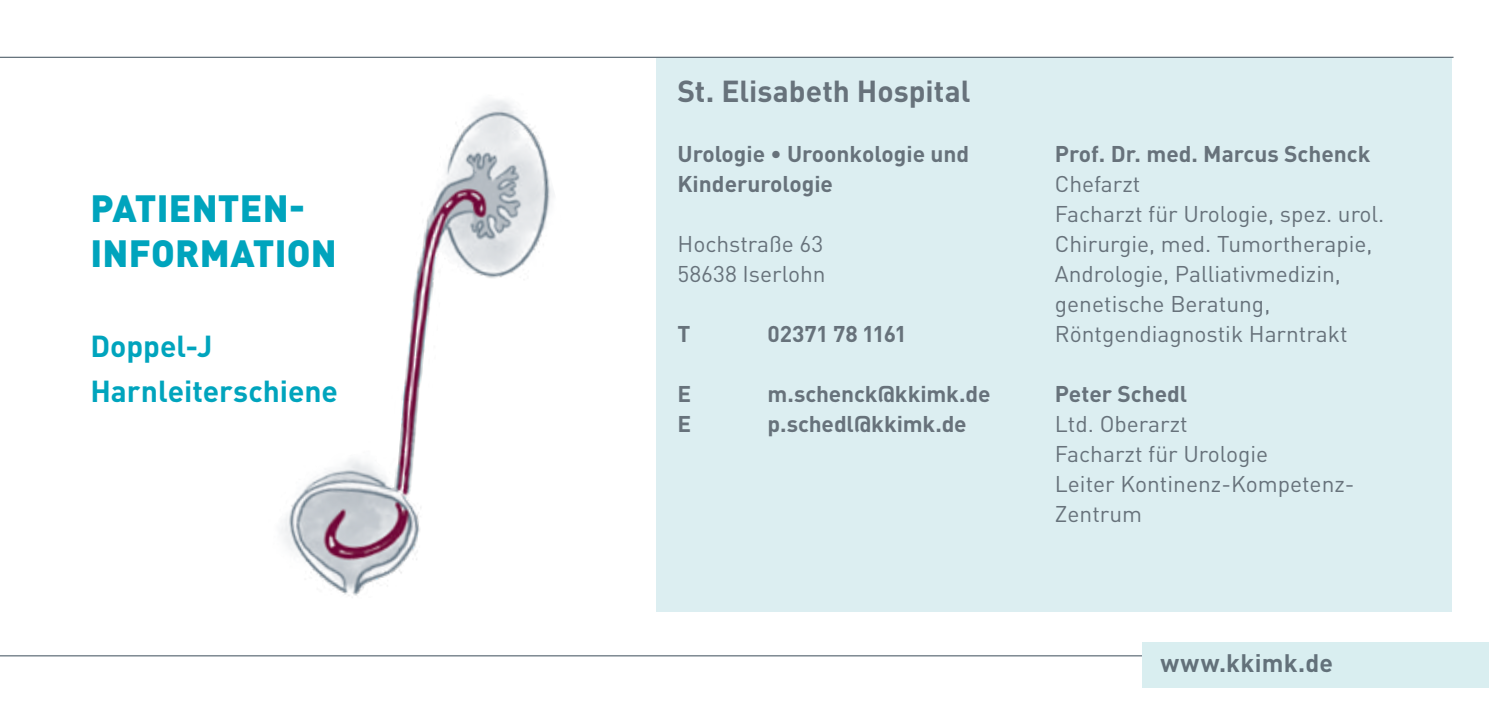
<style>
.page{position:relative;width:1489px;height:709px;background:#fff}
.page>*{position:absolute;margin:0;border:0;box-sizing:border-box;transform-origin:0 0}
.t1{font:900 37.5px/45px "DIN Pro";letter-spacing:.005em;color:#00a4bd}
.t2{font:700 30px/45px "DIN Pro";color:#00a4bd}
.t3{font:700 30px "DIN Pro";color:#67727b}
.t4{font:700 25px "DIN Pro";letter-spacing:.015em;color:#63717a}
.t5{font:22.5px/30px "DIN Pro";color:#67727b}
.t6{font:700 22.5px/30px "DIN Pro";color:#67727b}
</style>
<div class="page">
<div style="left:656px;top:58px;width:795px;height:554px;background:#dceef1"></div>
<hr style="left:0;top:57px;width:1453px;height:1px;background:#63717a">
<hr style="left:0;top:655px;width:1488px;height:1px;background:#63717a">
<div style="left:1142px;top:642px;width:346px;height:45px;background:#d9eef0"></div>
<img style="left:280px;top:100px;width:273px;height:496px">
<h1 class="t1" style="left:91px;top:184px;width:248px">PATIENTEN-<br>INFORMATION</h1>
<h2 class="t2" style="left:90px;top:322px;width:249px">Doppel-J<br>Harnleiterschiene</h2>
<h2 class="t3" style="left:677px;top:70px;width:294px">St. Elisabeth Hospital</h2>
<p class="t6" style="left:677px;top:138px;width:293px">Urologie • Uroonkologie und<br>Kinderurologie</p>
<p class="t5" style="left:677px;top:228px;width:150px">Hochstraße 63<br>58638 Iserlohn</p>
<p class="t6" style="left:677px;top:318px;width:14px">T</p>
<p class="t6" style="left:767px;top:318px;width:141px">02371 78 1161</p>
<p class="t6" style="left:677px;top:378px;width:15px">E</p>
<p class="t6" style="left:767px;top:378px;width:224px">m.schenck@kkimk.de</p>
<p class="t6" style="left:677px;top:408px;width:15px">E</p>
<p class="t6" style="left:767px;top:408px;width:201px">p.schedl@kkimk.de</p>
<p class="t6" style="left:1054px;top:138px;width:317px">Prof. Dr. med. Marcus Schenck</p>
<p class="t5" style="left:1054px;top:168px;width:331px">Chefarzt<br>Facharzt für Urologie, spez. urol.<br>Chirurgie, med. Tumortherapie,<br>Andrologie, Palliativmedizin, genetische Beratung,<br>Röntgendiagnostik Harntrakt</p>
<p class="t6" style="left:1054px;top:378px;width:134px">Peter Schedl</p>
<p class="t5" style="left:1054px;top:408px;width:301px">Ltd. Oberarzt<br>Facharzt für Urologie<br>Leiter Kontinenz-Kompetenz-<br>Zentrum</p>
<p class="t4" style="left:1160px;top:646px;width:174px">www.kkimk.de</p>
</div>
